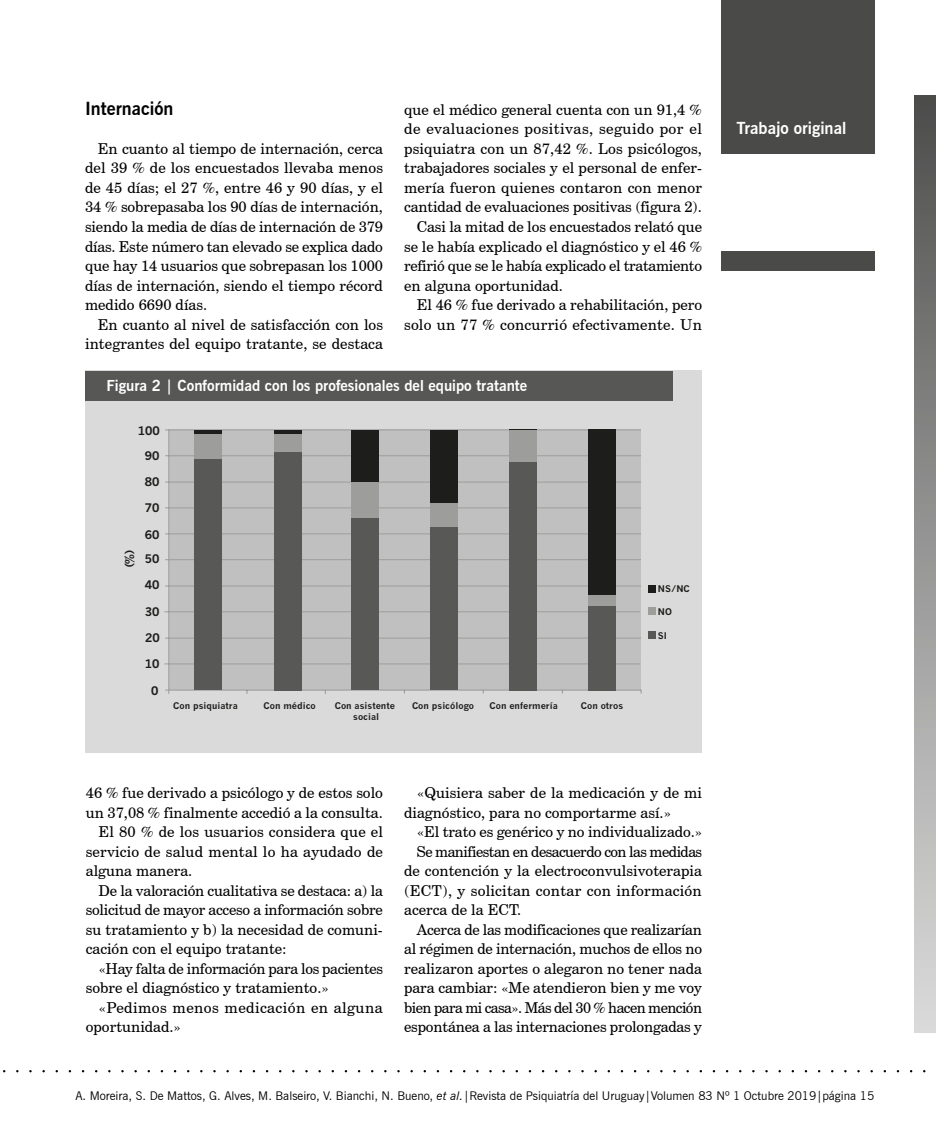
<style>
.page{position:relative;width:936px;height:1132px;background:#fff}
.page>*{position:absolute;margin:0;border:0;box-sizing:border-box;transform-origin:0 0}
.t1{font:700 18px "News Gothic BT";color:#000}
.t2{font:700 16.5px "News Gothic BT";color:#fff}
.t3{font:15px/19.5px "Century Schoolbook BT";color:#000;text-align:justify}
.t4{font:15px "Century Schoolbook BT";letter-spacing:-.02em;color:#000}
.t5{font:15px "Century Schoolbook BT";letter-spacing:-.035em;color:#000}
.t6{font:700 15px "News Gothic BT";color:#fff}
.t7{font:15px "Century Schoolbook BT";letter-spacing:.03em;color:#000}
.t8{font:15px "Century Schoolbook BT";letter-spacing:.025em;color:#000}
.t9{font:12px "News Gothic BT";color:#000}
.t10{font:700 11.55px "News Gothic";color:#1d1e1c}
.t11{font:700 10.5px "News Gothic";color:#1d1e1c}
.t12{font:700 9px/10.8px "News Gothic";color:#1d1e1c;text-align:center}
.s1{font-style:italic}
</style>
<div class="page">
<div style="left:721px;top:251px;width:153px;height:20px;background:#4a4a49"></div>
<div style="left:914px;top:95px;width:21px;height:936px;background:linear-gradient(to bottom,#4f4f4e,#ddd)"></div>
<div style="left:721px;top:0;width:153px;height:154px;background:#4a4a49"></div>
<div style="left:85px;top:370px;width:617px;height:382px;background:#dadada"></div>
<div style="left:169px;top:429px;width:472px;height:260px;background:#c0c0c0"></div>
<div style="left:85px;top:370px;width:588px;height:30px;background:#575756"></div>
<hr style="left:169px;top:429px;width:472px;height:1px;background:#9d9d9c">
<hr style="left:169px;top:481px;width:472px;height:1px;background:#9d9d9c">
<hr style="left:169px;top:533px;width:472px;height:1px;background:#9d9d9c">
<hr style="left:169px;top:585px;width:472px;height:1px;background:#9d9d9c">
<hr style="left:169px;top:637px;width:472px;height:1px;background:#9d9d9c">
<hr style="left:168px;top:429px;width:1px;height:261px;background:#9d9d9c">
<hr style="left:169px;top:455px;width:472px;height:1px;background:#9d9d9c">
<hr style="left:169px;top:507px;width:472px;height:1px;background:#9d9d9c">
<hr style="left:169px;top:559px;width:472px;height:1px;background:#9d9d9c">
<hr style="left:168px;top:611px;width:472px;height:1px;background:#9d9d9c">
<hr style="left:168px;top:663px;width:472px;height:1px;background:#9d9d9c">
<hr style="left:169px;top:689px;width:472px;height:1px;background:#989898">
<div style="left:194px;top:458px;width:27px;height:232px;background:#585857"></div>
<div style="left:194px;top:433px;width:27px;height:25px;background:#9d9d9c"></div>
<hr style="left:194px;top:430px;width:27px;height:3px;background:#1d1d1c">
<div style="left:274px;top:452px;width:27px;height:238px;background:#585857"></div>
<div style="left:274px;top:433px;width:27px;height:19px;background:#9d9d9c"></div>
<hr style="left:274px;top:430px;width:27px;height:3px;background:#1d1d1c">
<div style="left:351px;top:517px;width:28px;height:173px;background:#585857"></div>
<div style="left:351px;top:481px;width:28px;height:36px;background:#9d9d9c"></div>
<div style="left:351px;top:429px;width:28px;height:52px;background:#1d1d1c"></div>
<div style="left:430px;top:527px;width:27px;height:163px;background:#585857"></div>
<div style="left:430px;top:501px;width:27px;height:26px;background:#9d9d9c"></div>
<div style="left:430px;top:430px;width:27px;height:72px;background:#1d1d1c"></div>
<div style="left:588px;top:605px;width:27px;height:85px;background:#585857"></div>
<div style="left:588px;top:595px;width:27px;height:10px;background:#9d9d9c"></div>
<div style="left:588px;top:429px;width:27px;height:166px;background:#1d1d1c"></div>
<div style="left:648px;top:631px;width:7px;height:7px;background:#585857"></div>
<div style="left:648px;top:607px;width:7px;height:7px;background:#9d9d9c"></div>
<div style="left:648px;top:585px;width:7px;height:7px;background:#1d1d1c"></div>
<div style="left:508px;top:462px;width:28px;height:228px;background:#585857"></div>
<div style="left:508px;top:430px;width:28px;height:32px;background:#9d9d9c"></div>
<svg style="left:508px;top:429px;width:28px;height:1px"></svg>
<p class="t1" style="left:85px;top:97px;width:90px">Internación</p>
<p class="t3" style="left:85px;top:139px;width:299px;text-indent:13px">En cuanto al tiempo de internación, cerca del 39 % de los encuestados llevaba menos de 45 días; el 27 %, entre 46 y 90 días, y el 34 % sobrepasaba los 90 días de internación, siendo la media de días de internación de 379 días. Este número tan elevado se explica dado que hay 14 usuarios que sobrepasan los 1000 días de internación, siendo el tiempo récord medido 6690 días.</p>
<p class="t3" style="left:85px;top:314px;width:299px;text-align:right">En cuanto al nivel de satisfacción con los integrantes del equipo tratante, se destaca</p>
<p class="t3" style="left:404px;top:100px;width:299px">que el médico general cuenta con un 91,4 %</p>
<p class="t7" style="left:404px;top:120px;width:299px">de evaluaciones positivas, seguido por el</p>
<p class="t3" style="left:404px;top:139px;width:299px">psiquiatra con un 87,42 %. Los psicólogos,</p>
<p class="t3" style="left:404px;top:158px;width:299px">trabajadores sociales y el personal de enfer-</p>
<p class="t3" style="left:404px;top:178px;width:299px">mería fueron quienes contaron con menor</p>
<p class="t3" style="left:404px;top:197px;width:299px">cantidad de evaluaciones positivas (figura 2).</p>
<p class="t3" style="left:417px;top:217px;width:286px">Casi la mitad de los encuestados relató que</p>
<p class="t3" style="left:404px;top:236px;width:299px">se le había explicado el diagnóstico y el 46 %</p>
<p class="t4" style="left:404px;top:256px;width:299px">refirió que se le había explicado el tratamiento</p>
<p class="t3" style="left:404px;top:275px;width:160px">en alguna oportunidad.</p>
<p class="t3" style="left:417px;top:295px;width:286px">El 46 % fue derivado a rehabilitación, pero</p>
<p class="t3" style="left:404px;top:314px;width:299px">solo un 77 % concurrió efectivamente. Un</p>
<p class="t6" style="left:107px;top:376px;width:422px">Figura 2 | Conformidad con los profesionales del equipo tratante</p>
<p class="t10" style="left:138px;top:424px;width:24px">100</p>
<p class="t10" style="left:145px;top:448px;width:16px">90</p>
<p class="t10" style="left:145px;top:475px;width:16px">80</p>
<p class="t10" style="left:145px;top:500px;width:16px">70</p>
<p class="t11" style="left:122px;top:567px;width:19px;rotate:-90deg">(%)</p>
<p class="t10" style="left:145px;top:527px;width:16px">60</p>
<p class="t10" style="left:145px;top:552px;width:16px">50</p>
<p class="t10" style="left:145px;top:578px;width:16px">40</p>
<p class="t10" style="left:145px;top:604px;width:16px">30</p>
<p class="t10" style="left:145px;top:630px;width:16px">20</p>
<p class="t10" style="left:145px;top:656px;width:16px">10</p>
<p class="t10" style="left:151px;top:683px;width:9px">0</p>
<p class="t12" style="left:173px;top:699px;width:66px">Con psiquiatra</p>
<p class="t12" style="left:263px;top:699px;width:54px">Con médico</p>
<p class="t12" style="left:335px;top:699px;width:62px">Con asistente social</p>
<p class="t12" style="left:412px;top:699px;width:64px">Con psicólogo</p>
<p class="t12" style="left:489px;top:699px;width:70px">Con enfermería</p>
<p class="t12" style="left:581px;top:699px;width:44px">Con otros</p>
<p class="t12" style="left:658px;top:583px;width:33px">NS/NC</p>
<p class="t12" style="left:658px;top:605px;width:15px">NO</p>
<p class="t12" style="left:658px;top:629px;width:11px">SI</p>
<p class="t3" style="left:86px;top:782px;width:298px">46 % fue derivado a psicólogo y de estos solo</p>
<p class="t3" style="left:86px;top:802px;width:298px">un 37,08 % finalmente accedió a la consulta.</p>
<p class="t3" style="left:99px;top:821px;width:286px">El 80 % de los usuarios considera que el</p>
<p class="t3" style="left:86px;top:841px;width:298px">servicio de salud mental lo ha ayudado de</p>
<p class="t3" style="left:86px;top:860px;width:108px">alguna manera.</p>
<p class="t3" style="left:99px;top:880px;width:286px">De la valoración cualitativa se destaca: a) la</p>
<p class="t3" style="left:86px;top:899px;width:298px">solicitud de mayor acceso a información sobre</p>
<p class="t3" style="left:86px;top:919px;width:298px">su tratamiento y b) la necesidad de comuni-</p>
<p class="t3" style="left:86px;top:938px;width:202px">cación con el equipo tratante:</p>
<p class="t4" style="left:99px;top:958px;width:286px">«Hay falta de información para los pacientes</p>
<p class="t3" style="left:86px;top:977px;width:244px">sobre el diagnóstico y tratamiento.»</p>
<p class="t8" style="left:99px;top:997px;width:286px">«Pedimos menos medicación en alguna</p>
<p class="t3" style="left:86px;top:1016px;width:97px">oportunidad.»</p>
<p class="t3" style="left:404px;top:782px;width:299px;text-indent:13px">«Quisiera saber de la medicación y de mi diagnóstico, para no comportarme así.»</p>
<p class="t3" style="left:417px;top:821px;width:286px">«El trato es genérico y no individualizado.»</p>
<p class="t5" style="left:417px;top:841px;width:287px">Se manifiestan en desacuerdo con las medidas</p>
<p class="t3" style="left:404px;top:860px;width:299px">de contención y la electroconvulsivoterapia</p>
<p class="t3" style="left:404px;top:880px;width:299px">(ECT), y solicitan contar con información</p>
<p class="t3" style="left:404px;top:899px;width:119px">acerca de la ECT.</p>
<p class="t3" style="left:417px;top:919px;width:286px">Acerca de las modificaciones que realizarían</p>
<p class="t3" style="left:404px;top:938px;width:299px">al régimen de internación, muchos de ellos no</p>
<p class="t3" style="left:404px;top:958px;width:299px">realizaron aportes o alegaron no tener nada</p>
<p class="t3" style="left:404px;top:977px;width:299px">para cambiar: «Me atendieron bien y me voy</p>
<p class="t5" style="left:404px;top:997px;width:299px">bien para mi casa». Más del 30 % hacen mención</p>
<p class="t3" style="left:404px;top:1016px;width:299px">espontánea a las internaciones prolongadas y</p>
<p class="t2" style="left:736px;top:118px;width:111px">Trabajo original</p>
<p class="t9" style="left:75px;top:1087px;width:800px">A. Moreira, S. De Mattos, G. Alves, M. Balseiro, V. Bianchi, N. Bueno, <span class="s1">et al.</span>|Revista de Psiquiatría del Uruguay|Volumen 83 Nº 1 Octubre 2019|página 15</p>
</div>
